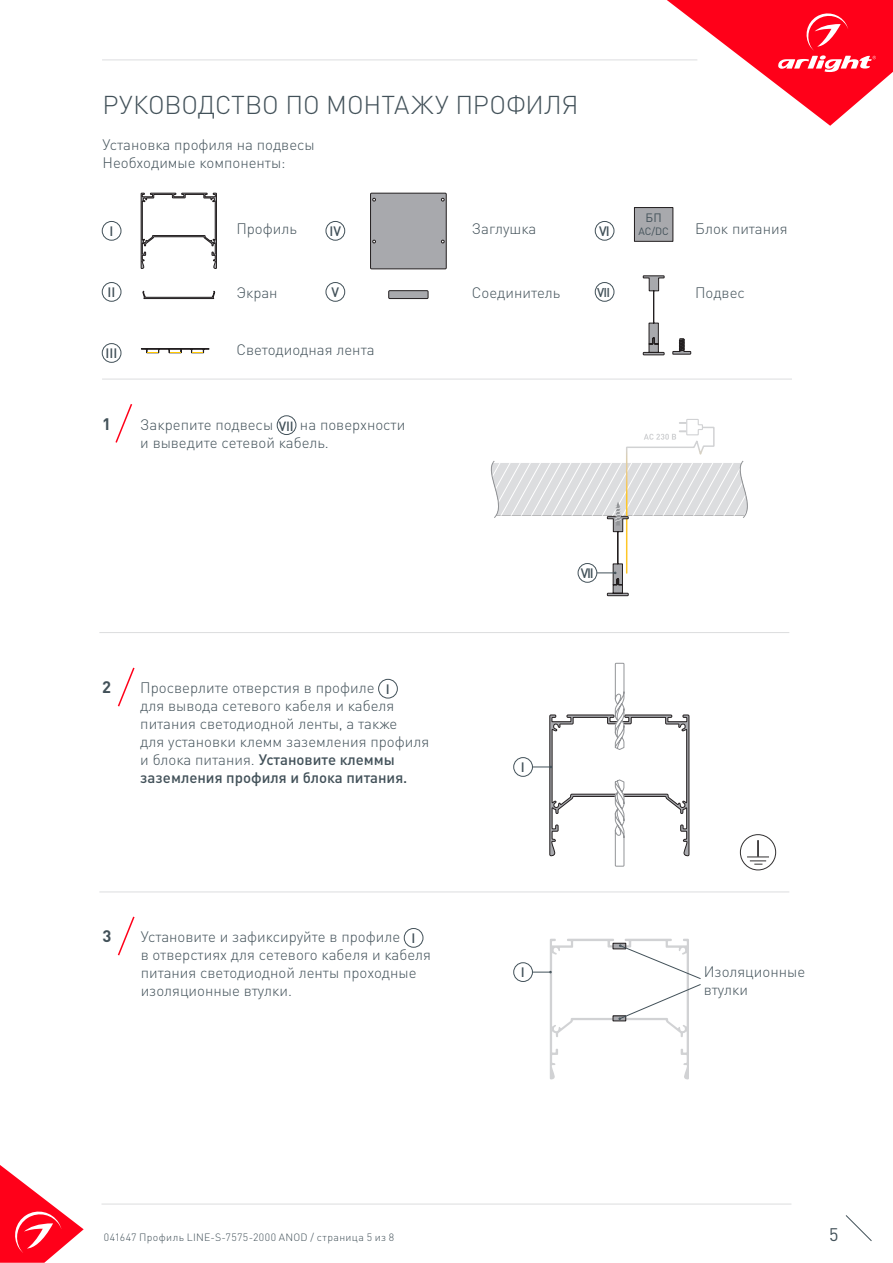
<style>
.page{position:relative;width:893px;height:1263px;background:#fff}
.page>*{position:absolute;margin:0;border:0;box-sizing:border-box;transform-origin:0 0}
.t1{font:300 25.5px "DIN Pro";letter-spacing:-.005em;color:#425159}
.t2{font:18px "DIN Pro";color:#425159}
.t3{font:700 16.5px "DIN Pro";color:#425159}
.t4{font:300 15px/18px "DIN Pro";color:#425159}
.t5{font:500 13.5px "DIN Pro";color:#425159}
.t6{font:500 13.2px "DIN Pro";color:#425159}
.t7{font:500 12.6px "DIN Pro";color:#425159}
.t8{font:12px "DIN Pro";color:#425159}
.t9{font:300 10.5px "DIN Pro";letter-spacing:.035em;color:#425159}
.t10{font:10.5px "DIN Pro";color:#425159}
.s1{font-weight:500}
</style>
<div class="page">
<svg style="left:0;top:1165px;width:84px;height:98px"></svg>
<svg style="left:845px;top:1215px;width:27px;height:26px"></svg>
<svg style="left:667px;top:0;width:226px;height:126px"></svg>
<hr style="left:102px;top:60px;width:595px;height:1px;background:#dcdddf">
<hr style="left:102px;top:379px;width:690px;height:1px;background:#dcdddf">
<hr style="left:99px;top:632px;width:690px;height:1px;background:#dcdddf">
<hr style="left:99px;top:891px;width:690px;height:1px;background:#dcdddf">
<div style="left:102px;top:221px;width:19px;height:19px;border:1px solid #425159;border-radius:50%"></div>
<div style="left:326px;top:221px;width:19px;height:19px;border:1px solid #425159;border-radius:50%"></div>
<div style="left:102px;top:343px;width:19px;height:19px;border:1px solid #425159;border-radius:50%"></div>
<div style="left:102px;top:282px;width:19px;height:19px;border:1px solid #425159;border-radius:50%"></div>
<div style="left:404px;top:928px;width:19px;height:19px;border:1px solid #425159;border-radius:50%"></div>
<div style="left:378px;top:679px;width:20px;height:19px;border:1px solid #425159;border-radius:50%"></div>
<svg style="left:117px;top:916px;width:18px;height:40px"></svg>
<svg style="left:117px;top:667px;width:18px;height:40px"></svg>
<div style="left:326px;top:282px;width:19px;height:19px;border:1px solid #425159;border-radius:50%"></div>
<div style="left:595px;top:221px;width:19px;height:19px;border:1px solid #425159;border-radius:50%"></div>
<div style="left:595px;top:282px;width:19px;height:19px;border:1px solid #425159;border-radius:50%"></div>
<svg style="left:643px;top:275px;width:21px;height:80px"></svg>
<div style="left:277px;top:416px;width:19px;height:19px;border:1px solid #425159;border-radius:50%"></div>
<svg style="left:115px;top:404px;width:18px;height:39px"></svg>
<svg style="left:490px;top:419px;width:258px;height:177px"></svg>
<div style="left:634px;top:208px;width:39px;height:33px;background:#a8a9ad"></div>
<div style="left:634px;top:207px;width:39px;height:35px;border:1px solid #231f20"></div>
<div style="left:389px;top:291px;width:39px;height:8px;background:#a8a9ad"></div>
<div style="left:388px;top:290px;width:40px;height:9px;border:1px solid #231f20"></div>
<svg style="left:141px;top:348px;width:68px;height:5px"></svg>
<svg style="left:672px;top:338px;width:19px;height:17px"></svg>
<div style="left:740px;top:834px;width:36px;height:36px;border:1px solid #312f30;border-radius:50%"></div>
<svg style="left:747px;top:840px;width:22px;height:25px"></svg>
<div style="left:513px;top:757px;width:20px;height:19px;border:1px solid #425159;border-radius:50%"></div>
<svg style="left:533px;top:662px;width:156px;height:205px"></svg>
<div style="left:513px;top:962px;width:20px;height:20px;border:1px solid #425159;border-radius:50%"></div>
<svg style="left:532px;top:939px;width:169px;height:141px"></svg>
<svg style="left:370px;top:193px;width:77px;height:76px;background:#a1a2a6"></svg>
<svg style="left:141px;top:193px;width:76px;height:76px"></svg>
<svg style="left:143px;top:291px;width:72px;height:8px"></svg>
<hr style="left:102px;top:1204px;width:689px;height:1px;background:#dcdddf">
<p class="t1" style="left:103px;top:87px;width:477px">РУКОВОДСТВО ПО МОНТАЖУ ПРОФИЛЯ</p>
<p class="t4" style="left:103px;top:134px;width:214px">Установка профиля на подвесы</p>
<p class="t4" style="left:103px;top:152px;width:185px">Необходимые компоненты:</p>
<p class="t4" style="left:236px;top:219px;width:62px">Профиль</p>
<p class="t5" style="left:109px;top:222px;width:5px">I</p>
<p class="t5" style="left:329px;top:222px;width:13px">IV</p>
<p class="t4" style="left:472px;top:219px;width:66px">Заглушка</p>
<p class="t5" style="left:599px;top:222px;width:12px">VI</p>
<p class="t8" style="left:646px;top:210px;width:18px">БП</p>
<p class="t10" style="left:638px;top:224px;width:32px">AC/DC</p>
<p class="t4" style="left:695px;top:219px;width:94px">Блок питания</p>
<p class="t5" style="left:107px;top:283px;width:9px">II</p>
<p class="t5" style="left:105px;top:344px;width:13px">III</p>
<p class="t4" style="left:236px;top:283px;width:43px">Экран</p>
<p class="t5" style="left:331px;top:283px;width:9px">V</p>
<p class="t4" style="left:695px;top:283px;width:51px">Подвес</p>
<p class="t4" style="left:472px;top:283px;width:90px">Соединитель</p>
<p class="t7" style="left:597px;top:284px;width:15px">VII</p>
<p class="t4" style="left:236px;top:340px;width:140px">Cветодиодная лента</p>
<p class="t3" style="left:102px;top:412px;width:10px">1</p>
<p class="t4" style="left:140px;top:415px;width:134px">Закрепите подвесы</p>
<p class="t6" style="left:279px;top:417px;width:16px">VII</p>
<p class="t4" style="left:140px;top:415px;width:266px;text-indent:160px">на поверхности и выведите сетевой кабель.</p>
<p class="t3" style="left:102px;top:676px;width:10px">2</p>
<p class="t4" style="left:140px;top:678px;width:236px">Просверлите отверстия в профиле</p>
<p class="t5" style="left:386px;top:680px;width:5px">I</p>
<p class="t4" style="left:140px;top:696px;width:290px">для вывода сетевого кабеля и кабеля питания светодиодной ленты, а также<br>для установки клемм заземления профиля и блока питания. <span class="s1">Установите клеммы заземления профиля и блока питания.</span></p>
<p class="t3" style="left:102px;top:925px;width:10px">3</p>
<p class="t4" style="left:141px;top:927px;width:261px">Установите и зафиксируйте в профиле</p>
<p class="t5" style="left:411px;top:929px;width:5px">I</p>
<p class="t4" style="left:141px;top:945px;width:292px">в отверстиях для сетевого кабеля и кабеля питания светодиодной ленты проходные изоляционные втулки.</p>
<p class="t5" style="left:581px;top:564px;width:15px">VII</p>
<p class="t5" style="left:521px;top:758px;width:5px">I</p>
<p class="t5" style="left:521px;top:963px;width:5px">I</p>
<p class="t4" style="left:704px;top:962px;width:103px">Изоляционные</p>
<p class="t4" style="left:704px;top:980px;width:46px">втулки</p>
<p class="t9" style="left:104px;top:1230px;width:292px">041647 Профиль LINE-S-7575-2000 ANOD / страница 5 из 8</p>
<p class="t2" style="left:829px;top:1222px;width:11px">5</p>
</div>
